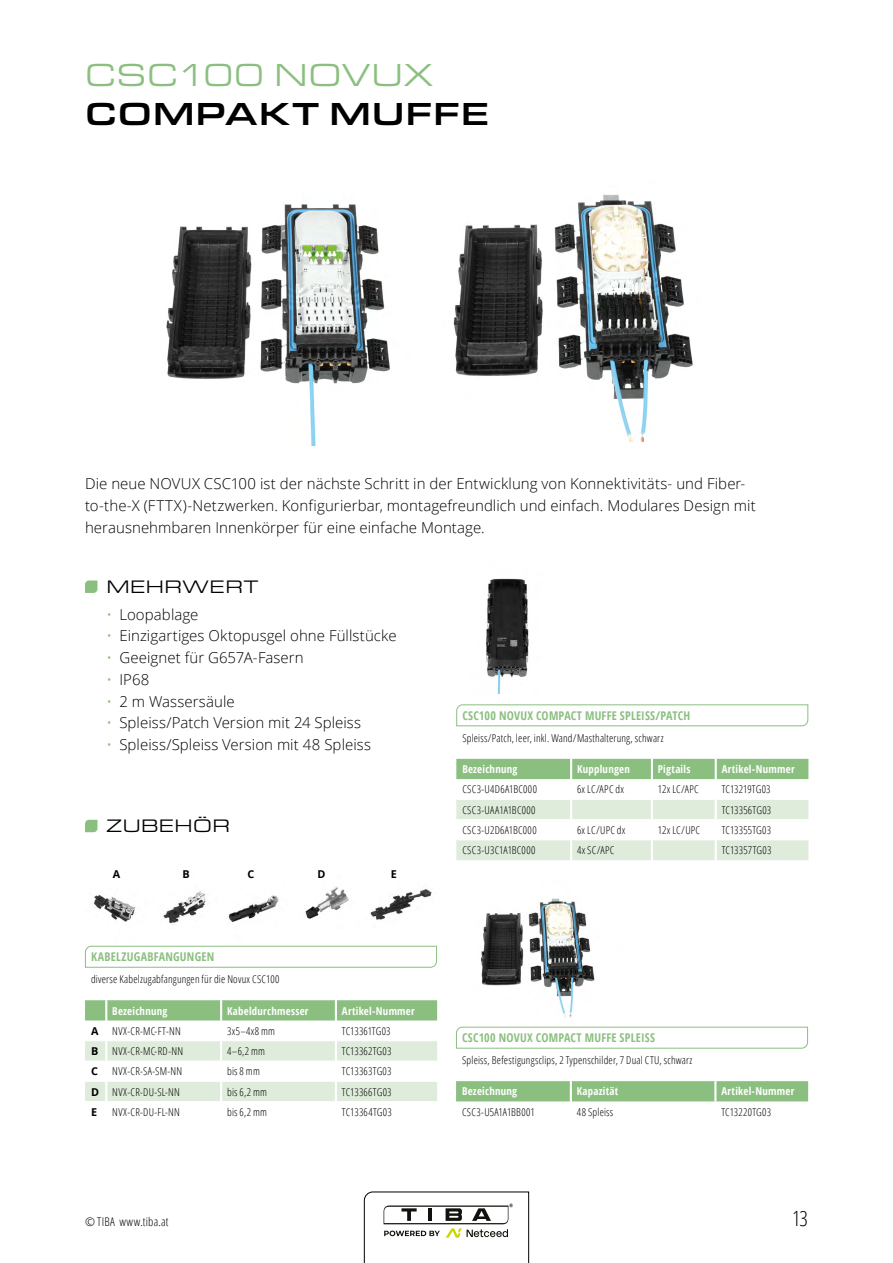
<style>
.page{position:relative;width:893px;height:1263px;background:#fff}
.page>*{position:absolute;margin:0;border:0;box-sizing:border-box;transform-origin:0 0}
.eurostile_extd{font:500 33px "Eurostile Ext";letter-spacing:.02em;color:#000}
.eurostile_extd-2{font:33px "Eurostile Ext";letter-spacing:.025em;color:#8bbf80}
.t1{font:300 condensed 21px "Open Sans";color:#000}
.eurostile_extd-3{font:18.75px "Eurostile Ext";letter-spacing:.025em;color:#000}
.Copytext{font:300 15px/21.8px "Open Sans";letter-spacing:.005em;color:#000}
.copytext_Tabelle{font:700 condensed 12px "Open Sans";letter-spacing:.02em;color:#8bbf80}
.t2{font:300 condensed 12px "Open Sans";letter-spacing:.02em;color:#000}
.copytext_Tabelle-2{font:300 condensed 10.8px "Open Sans";letter-spacing:.02em;color:#000}
.copytext_Tabelle-3{font:700 condensed 10.8px "Open Sans";letter-spacing:.025em;color:#fff}
.copytext_Tabelle-4{font:700 10.8px "Open Sans";color:#000}
.s1{color:#8bbf80}
</style>
<div class="page">
<svg style="left:364px;top:1191px;width:165px;height:72px"></svg>
<svg style="left:85px;top:820px;width:12px;height:12px"></svg>
<img style="left:486px;top:578px;width:43px;height:115px">
<img style="left:94px;top:891px;width:112px;height:33px">
<img style="left:228px;top:895px;width:51px;height:27px">
<img style="left:305px;top:886px;width:44px;height:33px">
<img style="left:370px;top:889px;width:62px;height:31px">
<img style="left:481px;top:898px;width:114px;height:120px">
<img style="left:166px;top:204px;width:224px;height:242px">
<img style="left:453px;top:194px;width:240px;height:248px">
<div style="left:456px;top:759px;width:352px;height:20px;background:#8bbf80"></div>
<hr style="left:570px;top:759px;width:2px;height:20px;background:#fff">
<hr style="left:651px;top:759px;width:2px;height:20px;background:#fff">
<svg style="left:456px;top:800px;width:352px;height:60px"></svg>
<hr style="left:570px;top:840px;width:2px;height:20px;background:#fff">
<hr style="left:651px;top:840px;width:2px;height:20px;background:#fff">
<hr style="left:456px;top:839px;width:115px;height:1px;background:#fff">
<hr style="left:571px;top:839px;width:81px;height:1px;background:#fff">
<hr style="left:652px;top:839px;width:63px;height:1px;background:#fff">
<hr style="left:717px;top:839px;width:91px;height:1px;background:#fff">
<hr style="left:456px;top:819px;width:115px;height:1px;background:#fff">
<hr style="left:571px;top:819px;width:81px;height:1px;background:#fff">
<hr style="left:652px;top:819px;width:63px;height:1px;background:#fff">
<hr style="left:717px;top:819px;width:91px;height:1px;background:#fff">
<hr style="left:715px;top:759px;width:2px;height:20px;background:#fff">
<hr style="left:715px;top:799px;width:2px;height:21px;background:#fff">
<hr style="left:715px;top:820px;width:2px;height:20px;background:#fff">
<hr style="left:715px;top:840px;width:2px;height:20px;background:#fff">
<div style="left:85px;top:1000px;width:352px;height:20px;background:#8bbf80"></div>
<hr style="left:105px;top:1000px;width:2px;height:20px;background:#fff">
<hr style="left:220px;top:1000px;width:2px;height:20px;background:#fff">
<svg style="left:85px;top:1041px;width:352px;height:60px"></svg>
<hr style="left:335px;top:1000px;width:2px;height:20px;background:#fff">
<hr style="left:335px;top:1041px;width:2px;height:20px;background:#fff">
<hr style="left:335px;top:1061px;width:2px;height:20px;background:#fff">
<hr style="left:335px;top:1081px;width:2px;height:20px;background:#fff">
<div style="left:456px;top:1081px;width:352px;height:20px;background:#8bbf80"></div>
<hr style="left:570px;top:1081px;width:2px;height:20px;background:#fff">
<hr style="left:714px;top:1081px;width:2px;height:20px;background:#fff">
<svg style="left:456px;top:704px;width:353px;height:22px"></svg>
<svg style="left:85px;top:945px;width:352px;height:23px"></svg>
<svg style="left:456px;top:1026px;width:352px;height:23px"></svg>
<svg style="left:85px;top:580px;width:12px;height:13px"></svg>
<p class="eurostile_extd-2" style="left:85px;top:52px;width:349px">CSC100 NOVUX</p>
<p class="eurostile_extd" style="left:85px;top:91px;width:406px">COMPAKT MUFFE</p>
<p class="Copytext" style="left:85px;top:472px;width:672px">Die neue NOVUX CSC100 ist der nächste Schritt in der Entwicklung von Konnektivitäts- und Fiber&shy;to-the-X (FTTX)-Netzwerken. Konfigurierbar, montagefreundlich und einfach. Modulares Design mit herausnehmbaren Innenkörper für eine einfache Montage.</p>
<p class="eurostile_extd-3" style="left:106px;top:573px;width:153px">MEHRWERT</p>
<p class="Copytext" style="left:107px;top:603px;width:93px"><span class="s1">•</span> Loopablage</p>
<p class="Copytext" style="left:107px;top:625px;width:291px"><span class="s1">•</span> Einzigartiges Oktopusgel ohne Füllstücke</p>
<p class="Copytext" style="left:107px;top:646px;width:199px"><span class="s1">•</span> Geeignet für G657A-Fasern</p>
<p class="Copytext" style="left:107px;top:668px;width:44px"><span class="s1">•</span> IP68</p>
<p class="Copytext" style="left:107px;top:690px;width:130px"><span class="s1">•</span> 2 m Wassersäule</p>
<p class="Copytext" style="left:107px;top:712px;width:256px"><span class="s1">•</span> Spleiss/Patch Version mit 24 Spleiss</p>
<p class="Copytext" style="left:107px;top:733px;width:266px"><span class="s1">•</span> Spleiss/Spleiss Version mit 48 Spleiss</p>
<p class="eurostile_extd-3" style="left:106px;top:813px;width:125px">ZUBEHÖR</p>
<p class="copytext_Tabelle-4" style="left:113px;top:866px;width:9px">A</p>
<p class="copytext_Tabelle-4" style="left:182px;top:866px;width:9px">B</p>
<p class="copytext_Tabelle-4" style="left:248px;top:866px;width:8px">C</p>
<p class="copytext_Tabelle-4" style="left:317px;top:866px;width:9px">D</p>
<p class="copytext_Tabelle-4" style="left:391px;top:866px;width:8px">E</p>
<p class="copytext_Tabelle" style="left:91px;top:948px;width:125px">KABELZUGABFANGUNGEN</p>
<p class="copytext_Tabelle-2" style="left:91px;top:972px;width:190px">diverse Kabelzugabfangungen für die Novux CSC100</p>
<p class="copytext_Tabelle-3" style="left:112px;top:1003px;width:57px">Bezeichnung</p>
<p class="copytext_Tabelle-3" style="left:227px;top:1003px;width:83px">Kabeldurchmesser</p>
<p class="copytext_Tabelle-3" style="left:342px;top:1003px;width:74px">Artikel-Nummer</p>
<p class="copytext_Tabelle-4" style="left:91px;top:1023px;width:9px">A</p>
<p class="copytext_Tabelle-2" style="left:112px;top:1023px;width:70px">NVX-CR-MC-FT-NN</p>
<p class="copytext_Tabelle-2" style="left:227px;top:1023px;width:49px">3x5–4x8 mm</p>
<p class="copytext_Tabelle-2" style="left:342px;top:1023px;width:50px">TC13361TG03</p>
<p class="copytext_Tabelle-4" style="left:91px;top:1043px;width:9px">B</p>
<p class="copytext_Tabelle-2" style="left:112px;top:1044px;width:72px">NVX-CR-MC-RD-NN</p>
<p class="copytext_Tabelle-2" style="left:227px;top:1044px;width:39px">4–6,2 mm</p>
<p class="copytext_Tabelle-2" style="left:342px;top:1044px;width:51px">TC13362TG03</p>
<p class="copytext_Tabelle-4" style="left:91px;top:1064px;width:8px">C</p>
<p class="copytext_Tabelle-2" style="left:112px;top:1064px;width:71px">NVX-CR-SA-SM-NN</p>
<p class="copytext_Tabelle-2" style="left:227px;top:1064px;width:34px">bis 8 mm</p>
<p class="copytext_Tabelle-2" style="left:342px;top:1064px;width:51px">TC13363TG03</p>
<p class="copytext_Tabelle-4" style="left:91px;top:1084px;width:9px">D</p>
<p class="copytext_Tabelle-2" style="left:112px;top:1084px;width:69px">NVX-CR-DU-SL-NN</p>
<p class="copytext_Tabelle-2" style="left:227px;top:1084px;width:41px">bis 6,2 mm</p>
<p class="copytext_Tabelle-2" style="left:342px;top:1084px;width:51px">TC13366TG03</p>
<p class="copytext_Tabelle-4" style="left:91px;top:1104px;width:8px">E</p>
<p class="copytext_Tabelle-2" style="left:112px;top:1104px;width:69px">NVX-CR-DU-FL-NN</p>
<p class="copytext_Tabelle-2" style="left:227px;top:1104px;width:41px">bis 6,2 mm</p>
<p class="copytext_Tabelle-2" style="left:342px;top:1104px;width:51px">TC13364TG03</p>
<p class="copytext_Tabelle" style="left:462px;top:707px;width:230px">CSC100 NOVUX COMPACT MUFFE SPLEISS/PATCH</p>
<p class="copytext_Tabelle-2" style="left:462px;top:731px;width:203px">Spleiss/Patch, leer, inkl. Wand/Masthalterung, schwarz</p>
<p class="copytext_Tabelle-3" style="left:462px;top:762px;width:57px">Bezeichnung</p>
<p class="copytext_Tabelle-3" style="left:577px;top:762px;width:54px">Kupplungen</p>
<p class="copytext_Tabelle-3" style="left:658px;top:762px;width:34px">Pigtails</p>
<p class="copytext_Tabelle-3" style="left:722px;top:762px;width:74px">Artikel-Nummer</p>
<p class="copytext_Tabelle-2" style="left:462px;top:782px;width:76px">CSC3-U4D6A1BC000</p>
<p class="copytext_Tabelle-2" style="left:577px;top:782px;width:49px">6x LC/APC dx</p>
<p class="copytext_Tabelle-2" style="left:658px;top:782px;width:42px">12x LC/APC</p>
<p class="copytext_Tabelle-2" style="left:722px;top:782px;width:50px">TC13219TG03</p>
<p class="copytext_Tabelle-2" style="left:462px;top:802px;width:75px">CSC3-UAA1A1BC000</p>
<p class="copytext_Tabelle-2" style="left:722px;top:802px;width:51px">TC13356TG03</p>
<p class="copytext_Tabelle-2" style="left:462px;top:823px;width:76px">CSC3-U2D6A1BC000</p>
<p class="copytext_Tabelle-2" style="left:577px;top:823px;width:50px">6x LC/UPC dx</p>
<p class="copytext_Tabelle-2" style="left:658px;top:823px;width:44px">12x LC/UPC</p>
<p class="copytext_Tabelle-2" style="left:722px;top:823px;width:51px">TC13355TG03</p>
<p class="copytext_Tabelle-2" style="left:462px;top:843px;width:75px">CSC3-U3C1A1BC000</p>
<p class="copytext_Tabelle-2" style="left:577px;top:843px;width:39px">4x SC/APC</p>
<p class="copytext_Tabelle-2" style="left:722px;top:843px;width:51px">TC13357TG03</p>
<p class="copytext_Tabelle" style="left:462px;top:1029px;width:194px">CSC100 NOVUX COMPACT MUFFE SPLEISS</p>
<p class="copytext_Tabelle-2" style="left:462px;top:1053px;width:232px">Spleiss, Befestigungsclips, 2 Typenschilder, 7 Dual CTU, schwarz</p>
<p class="copytext_Tabelle-3" style="left:462px;top:1084px;width:57px">Bezeichnung</p>
<p class="copytext_Tabelle-3" style="left:577px;top:1084px;width:43px">Kapazität</p>
<p class="copytext_Tabelle-3" style="left:721px;top:1084px;width:74px">Artikel-Nummer</p>
<p class="copytext_Tabelle-2" style="left:462px;top:1104px;width:74px">CSC3-U5A1A1BB001</p>
<p class="copytext_Tabelle-2" style="left:577px;top:1104px;width:38px">48 Spleiss</p>
<p class="copytext_Tabelle-2" style="left:721px;top:1104px;width:51px">TC13220TG03</p>
<p class="t2" style="left:85px;top:1214px;width:85px">© TIBA www.tiba.at</p>
<h2 class="t1" style="left:792px;top:1204px;width:17px">13</h2>
</div>
